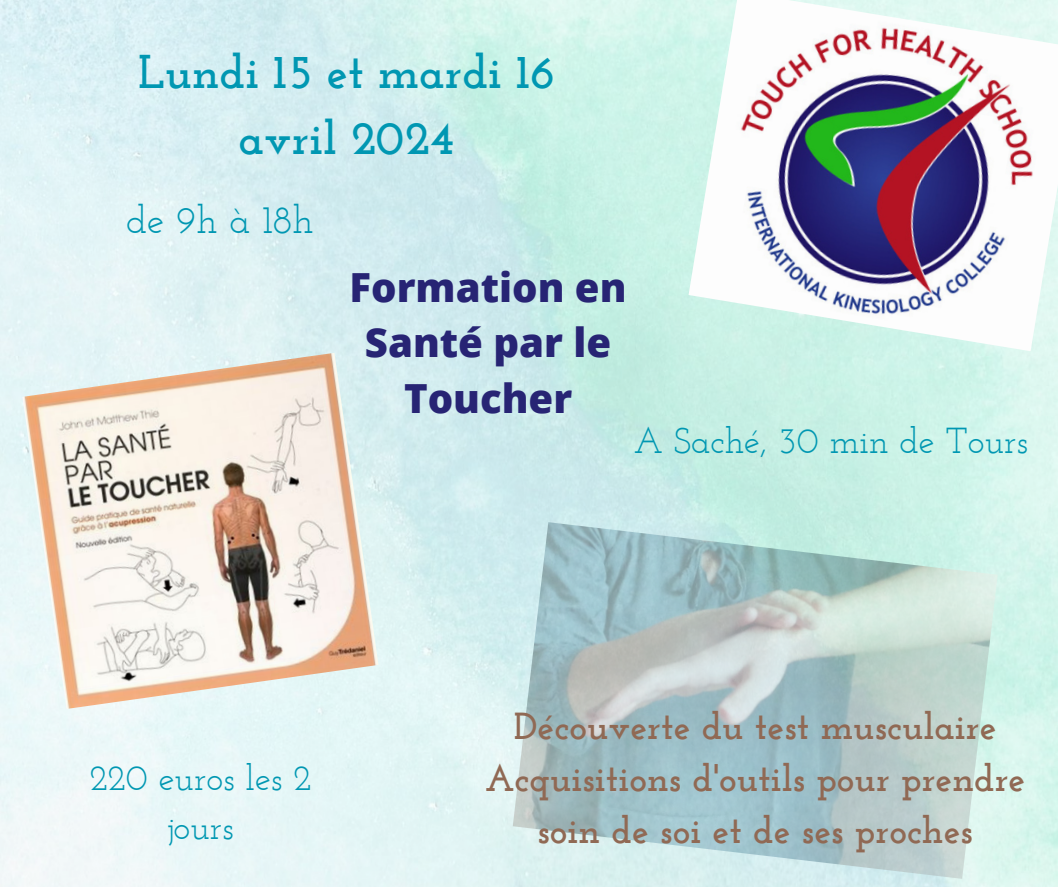
<style>
.page{position:relative;width:1058px;height:887px;background:#fff}
.page>*{position:absolute;margin:0;border:0;box-sizing:border-box;transform-origin:0 0}
.t1{font:700 47.25px/66px "Josefin Slab";color:#0097b2;text-align:center}
.t2{font:800 40.05px/55.2px "Open Sans";color:#272474;text-align:center}
.t3{font:39px "Josefin Slab";color:#0097b2}
.t4{font:700 37.5px/51.8px "Josefin Slab";color:#906954;text-align:center}
.t5{font:36px/49.5px "Josefin Slab";color:#0097b2;text-align:center}
</style>
<div class="page">
<img style="left:22px;top:353px;width:356px;height:356px">
<img style="left:688px;top:0;width:370px;height:351px">
<img style="left:513px;top:522px;width:484px;height:356px">
<h1 class="t1" style="left:138px;top:44px;width:418px">Lundi 15 et mardi 16 avril 2024</h1>
<p class="t3" style="left:126px;top:204px;width:189px">de 9h à 18h</p>
<p class="t2" style="left:349px;top:259px;width:278px">Formation en<br>Santé par le<br>Toucher</p>
<h2 class="t5" style="left:634px;top:418px;width:395px">A Saché, 30 min de Tours</h2>
<h3 class="t5" style="left:89px;top:756px;width:224px">220 euros les 2 jours</h3>
<p class="t4" style="left:485px;top:703px;width:542px">Découverte du test musculaire<br>Acquisitions d'outils pour prendre soin de soi et de ses proches</p>
</div>
